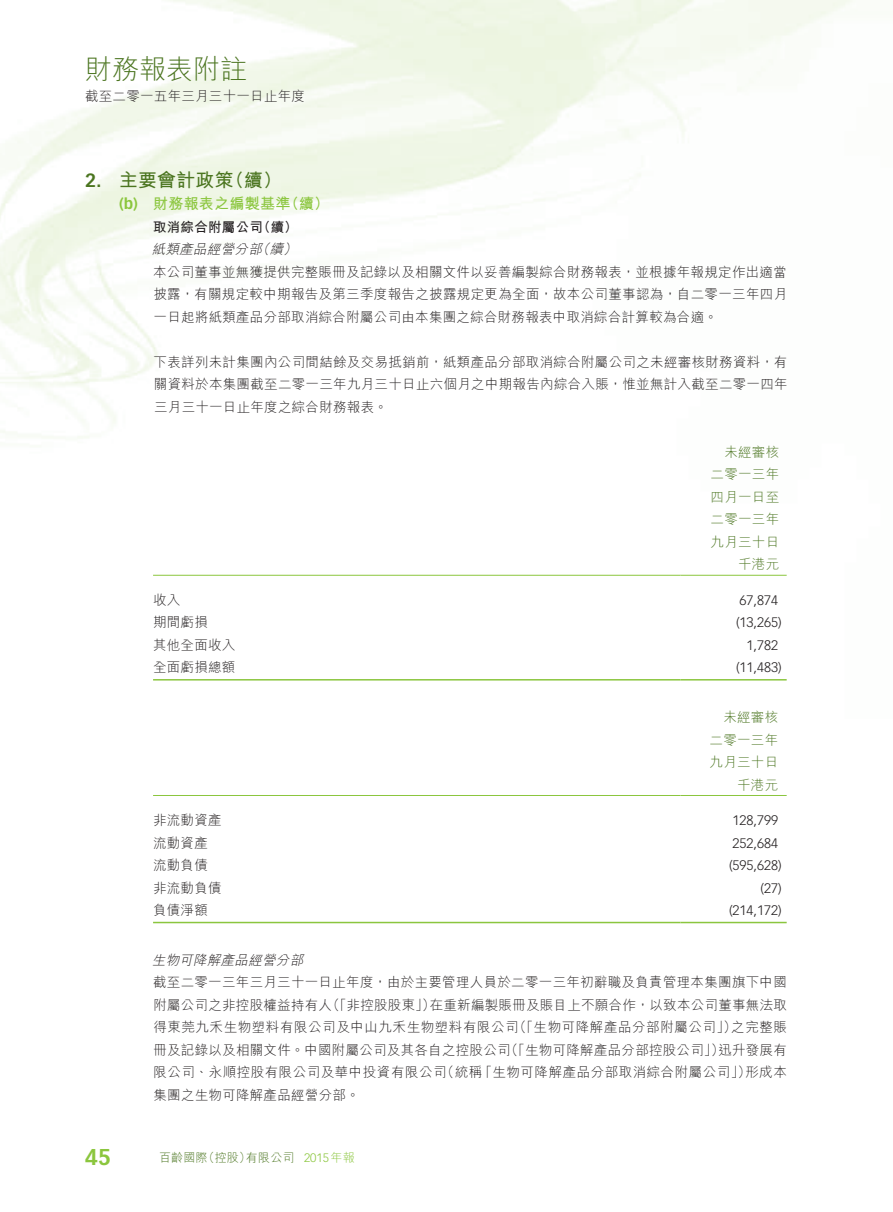
<style>
.page{position:relative;width:893px;height:1212px;background:#fff}
.page>*{position:absolute;margin:0;border:0;box-sizing:border-box;transform-origin:0 0}
.t1{font:300 27px "M Hei HK";color:#4b7520}
.t2{font:700 22.5px "Vectora LT Std";color:#8bc63e}
.t3{font:700 18.75px "M Hei HK";letter-spacing:.02em;color:#4b7520}
.t4{font:700 18.75px "Vectora LT Std";color:#4b7520}
.t5{font:700 15px "M Hei HK";letter-spacing:.02em;color:#8bc63e}
.t6{font:700 15px "Vectora LT Std";color:#8bc63e}
.t7{font:300 13.5px/22.5px "M Hei HK";letter-spacing:.02em;color:#231f20;text-align:justify}
.t8{font:300 13.5px "Vectora LT Std";color:#231f20}
.t9{font:300 13.5px/22.5px "M Hei HK";letter-spacing:.04em;color:#231f20}
.t10{font:300 13.5px/22.5px "M Hei HK";letter-spacing:.02em;color:#4b7520;text-align:right}
.t11{font:300 13.5px "M Hei HK";letter-spacing:.045em;color:#231f20}
.t12{font:italic 300 13.5px "M Hei HK";color:#231f20}
.t13{font:700 13.5px "M Hei HK";letter-spacing:.02em;color:#231f20}
.t14{font:300 12px "M Hei HK";letter-spacing:.02em;color:#4b7520}
.t15{font:300 12px "Vectora LT Std";color:#8bc63e}
.s1{font-family:"M Hei HK"}
</style>
<div class="page">
<hr style="left:153px;top:575px;width:527px;height:1px;background:#8bc63e">
<hr style="left:680px;top:575px;width:107px;height:1px;background:#8bc63e">
<hr style="left:153px;top:679px;width:527px;height:1px;background:#8bc63e">
<hr style="left:680px;top:679px;width:107px;height:1px;background:#8bc63e">
<hr style="left:153px;top:795px;width:527px;height:1px;background:#8bc63e">
<hr style="left:680px;top:795px;width:107px;height:1px;background:#8bc63e">
<hr style="left:153px;top:922px;width:527px;height:1px;background:#8bc63e">
<hr style="left:680px;top:922px;width:107px;height:1px;background:#8bc63e">
<h1 class="t1" style="left:85px;top:56px;width:163px">財務報表附註</h1>
<p class="t7" style="left:85px;top:85px;width:222px">截至二零一五年三月三十一日止年度</p>
<h3 class="t4" style="left:85px;top:169px;width:18px">2.</h3>
<h3 class="t3" style="left:119px;top:166px;width:116px">主要會計政策</h3>
<h3 class="t3" style="left:226px;top:166px;width:58px">（續(</h3>
<p class="t6" style="left:119px;top:195px;width:20px">b( )</p>
<p class="t5" style="left:153px;top:193px;width:139px">財務報表之編製基準</p>
<p class="t5" style="left:284px;top:193px;width:46px">（續(</p>
<p class="t13" style="left:153px;top:217px;width:111px">取消綜合附屬公司</p>
<p class="t13" style="left:257px;top:217px;width:42px">（續(</p>
<p class="t12" style="left:152px;top:242px;width:136px">紙類產品經營分部續</p>
<p class="t12" style="left:256px;top:242px;width:18px">（</p>
<p class="t7" style="left:153px;top:260px;width:636px">本公司董事並無獲提供完整賬冊及記錄以及相關文件以妥善編製綜合財務報表，並根據年報規定作出適當披露，有關規定較中期報告及第三季度報告之披露規定更為全面，故本公司董事認為，自二零一三年四月一日起將紙類產品分部取消綜合附屬公司由本集團之綜合財務報表中取消綜合計算較為合適。</p>
<p class="t7" style="left:154px;top:350px;width:636px">下表詳列未計集團內公司間結餘及交易抵銷前，紙類產品分部取消綜合附屬公司之未經審核財務資料，有關資料於本集團截至二零一三年九月三十日止六個月之中期報告內綜合入賬，惟並無計入截至二零一四年三月三十一日止年度之綜合財務報表。</p>
<p class="t10" style="left:711px;top:440px;width:70px">未經審核二零一三年四月一日至二零一三年九月三十日千港元</p>
<p class="t8" style="left:739px;top:592px;width:40px">67,874</p>
<p class="t12" style="left:283px;top:242px;width:18px">(</p>
<p class="t7" style="left:153px;top:588px;width:29px">收入</p>
<p class="t7" style="left:153px;top:611px;width:56px">期間虧損</p>
<p class="t8" style="left:736px;top:615px;width:47px">)13,265(</p>
<p class="t7" style="left:153px;top:633px;width:84px">其他全面收入</p>
<p class="t8" style="left:747px;top:637px;width:33px">1,782</p>
<p class="t7" style="left:153px;top:656px;width:84px">全面虧損總額</p>
<p class="t8" style="left:736px;top:660px;width:47px">)11,483(</p>
<p class="t7" style="left:153px;top:809px;width:70px">非流動資產</p>
<p class="t10" style="left:710px;top:706px;width:70px">未經審核二零一三年九月三十日千港元</p>
<p class="t8" style="left:732px;top:812px;width:47px">128,799</p>
<p class="t7" style="left:153px;top:831px;width:56px">流動資產</p>
<p class="t8" style="left:732px;top:835px;width:47px">252,684</p>
<p class="t7" style="left:153px;top:854px;width:56px">流動負債</p>
<p class="t8" style="left:729px;top:857px;width:54px">)595,628(</p>
<p class="t7" style="left:153px;top:876px;width:70px">非流動負債</p>
<p class="t8" style="left:761px;top:880px;width:23px">)27(</p>
<p class="t7" style="left:153px;top:899px;width:56px">負債淨額</p>
<p class="t12" style="left:152px;top:953px;width:156px">生物可降解產品經營分部</p>
<p class="t7" style="left:153px;top:971px;width:635px;text-align:right">截至二零一三年三月三十一日止年度，由於主要管理人員於二零一三年初辭職及負責管理本集團旗下中國在重新編製賬冊及賬目上不願合作，以致本公司董事無法取</p>
<p class="t8" style="left:729px;top:902px;width:54px">)214,172(</p>
<p class="t7" style="left:326px;top:993px;width:111px">（「非控股股東」）</p>
<p class="t7" style="left:153px;top:993px;width:180px">附屬公司之非控股權益持有人</p>
<p class="t11" style="left:513px;top:1020px;width:225px">（「生物可降解產品分部附屬公司」）</p>
<p class="t11" style="left:153px;top:1020px;width:367px">得東莞九禾生物塑料有限公司及中山九禾生物塑料有限公司</p>
<p class="t7" style="left:731px;top:1016px;width:57px">之完整賬</p>
<p class="t7" style="left:718px;top:1038px;width:70px">迅升發展有</p>
<p class="t7" style="left:505px;top:1038px;width:221px">（「生物可降解產品分部控股公司」）</p>
<p class="t7" style="left:153px;top:1038px;width:359px">冊及記錄以及相關文件。中國附屬公司及其各自之控股公司</p>
<p class="t7" style="left:441px;top:1061px;width:43px">（統稱</p>
<p class="t9" style="left:479px;top:1061px;width:274px">「生物可降解產品分部取消綜合附屬公司」）</p>
<p class="t9" style="left:153px;top:1061px;width:295px">限公司、永順控股有限公司及華中投資有限公司集團之生物可降解產品經營分部。</p>
<p class="t7" style="left:745px;top:1061px;width:43px">形成本</p>
<h2 class="t2" style="left:85px;top:1143px;width:28px">45</h2>
<p class="t14" style="left:203px;top:1151px;width:50px">（控股）</p>
<p class="t14" style="left:246px;top:1151px;width:50px">有限公司</p>
<p class="t14" style="left:159px;top:1151px;width:50px">百齡國際</p>
<p class="t15" style="left:304px;top:1151px;width:52px">2015 <span class="s1">年報</span></p>
</div>
